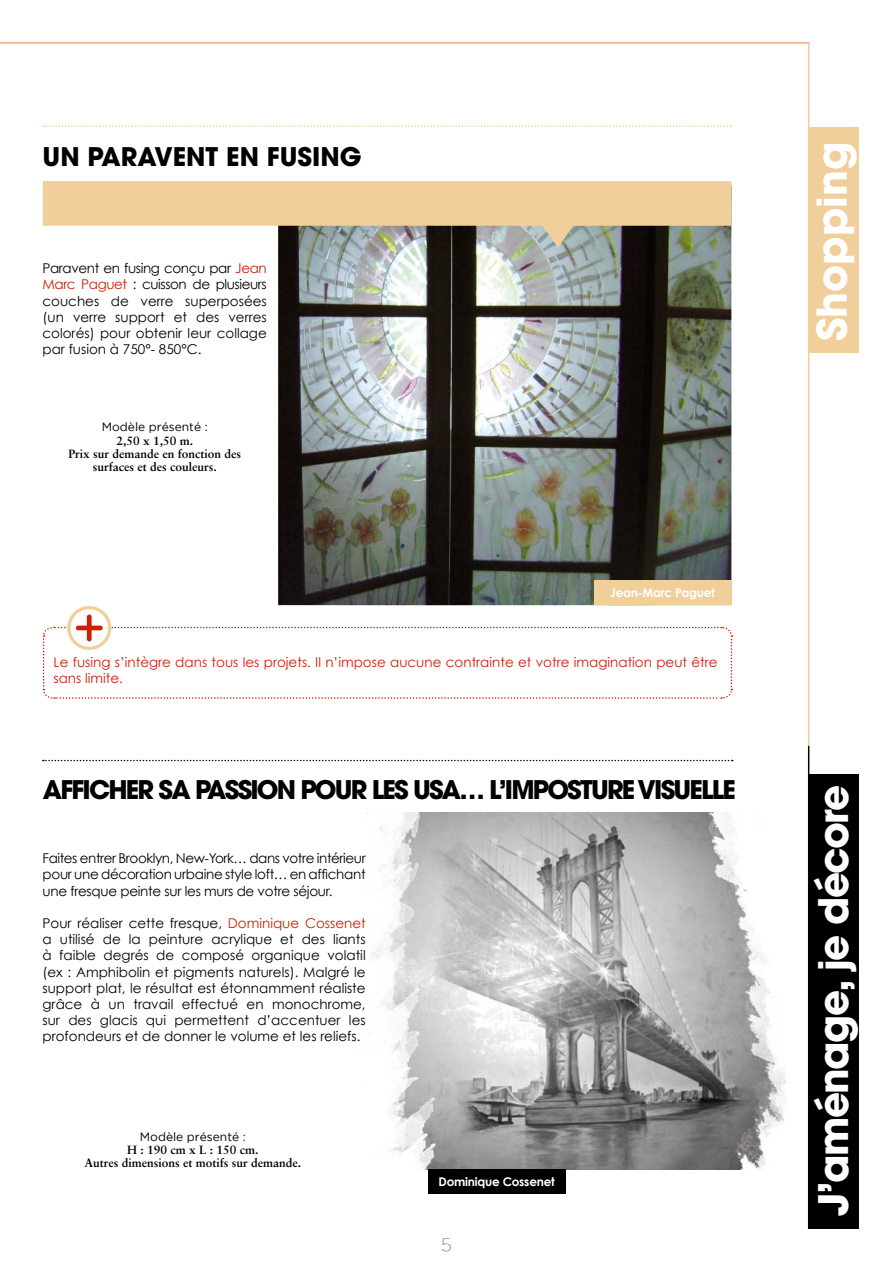
<style>
.page{position:relative;width:893px;height:1263px;background:#fff}
.page>*{position:absolute;margin:0;border:0;box-sizing:border-box;transform-origin:0 0}
.t1{font:700 40.8px "Avant Garde";color:#fff}
.t2{font:700 40.5px "Avant Garde";letter-spacing:-.04em;color:#fff}
.t3{font:700 25.5px "Avant Garde";letter-spacing:-.07em;color:#000}
.t4{font:700 25.5px "Avant Garde";color:#000}
.t5{font:100 18px "Gotham";color:#000}
.t6{font:13.5px/16.2px "Century Gothic";color:#000;text-align:justify}
.t7{font:13.5px/16.2px "Century Gothic";color:#ce1f02}
.t8{font:700 12px/12.8px "Sabon";color:#000;text-align:center}
.t9{font:700 12px "Century Gothic";letter-spacing:-.02em;color:#fff}
.t10{font:12px "Gotham";color:#000}
.s1{color:#ce1f02}
</style>
<div class="page">
<img style="left:367px;top:813px;width:441px;height:356px">
<div style="left:809px;top:127px;width:50px;height:226px;background:#f1cf9a"></div>
<div style="left:809px;top:775px;width:50px;height:454px;background:#000"></div>
<hr style="left:808px;top:43px;width:1px;height:703px;background:#f1cf9a">
<hr style="left:808px;top:746px;width:1px;height:483px;background:#000">
<img style="left:278px;top:248px;width:453px;height:356px">
<svg style="left:43px;top:760px;width:690px;height:1px"></svg>
<hr style="left:0;top:43px;width:809px;height:1px;background:#f1cf9a">
<svg style="left:44px;top:125px;width:688px;height:2px"></svg>
<svg style="left:43px;top:181px;width:688px;height:67px;background:#d8c29e"></svg>
<svg style="left:42px;top:604px;width:691px;height:95px"></svg>
<div style="left:87px;top:617px;width:5px;height:22px;background:#ce1f02"></div>
<hr style="left:78px;top:626px;width:22px;height:4px;background:#ce1f02">
<div style="left:594px;top:580px;width:137px;height:25px;background:#f1cf9a"></div>
<div style="left:428px;top:1169px;width:138px;height:25px;background:#000"></div>
<h3 class="t4" style="left:43px;top:140px;width:321px">UN PARAVENT EN FUSING</h3>
<p class="t6" style="left:43px;top:260px;width:226px">Paravent en fusing conçu par <span class="s1">Jean Marc Paguet</span> : cuisson de plusieurs couches de verre superposées (un verre support et des verres colorés) pour obtenir leur collage par fusion à 750°- 850°C.</p>
<p class="t10" style="left:102px;top:420px;width:108px">Modèle présenté :</p>
<p class="t8" style="left:68px;top:434px;width:174px">2,50 x 1,50 m.<br>Prix sur demande en fonction des surfaces et des couleurs.</p>
<p class="t9" style="left:610px;top:585px;width:106px">Jean-Marc Paguet</p>
<p class="t7" style="left:53px;top:653px;width:666px">Le fusing s’intègre dans tous les projets. Il n’impose aucune contrainte et votre imagination peut être sans limite.</p>
<h3 class="t3" style="left:43px;top:773px;width:695px">AFFICHER SA PASSION POUR LES USA… L’IMPOSTURE VISUELLE</h3>
<p class="t6" style="left:43px;top:850px;width:325px">Faites entrer Brooklyn, New-York… dans votre intérieur pour une décoration urbaine style loft… en affichant une fresque peinte sur les murs de votre séjour.</p>
<p class="t6" style="left:43px;top:915px;width:325px">Pour réaliser cette fresque, <span class="s1">Dominique Cossenet </span>a utilisé de la peinture acrylique et des liants à faible degrés de composé organique volatil (ex : Amphibolin et pigments naturels). Malgré le support plat, le résultat est étonnamment réaliste grâce à un travail effectué en monochrome, sur des glacis qui permettent d’accentuer les profondeurs et de donner le volume et les reliefs.</p>
<p class="t10" style="left:140px;top:1130px;width:108px">Modèle présenté :</p>
<p class="t8" style="left:85px;top:1143px;width:218px">H : 190 cm x L : 150 cm.<br>Autres dimensions et motifs sur demande.</p>
<p class="t9" style="left:439px;top:1174px;width:118px">Dominique Cossenet</p>
<h3 class="t5" style="left:441px;top:1234px;width:12px">5</h3>
<h1 class="t1" style="left:805px;top:341px;width:201px;rotate:-90deg">SHOPPING</h1>
<h2 class="t2" style="left:807px;top:1216px;width:433px;rotate:-90deg">J’AMÉNAGE, JE DÉCORE</h2>
</div>
